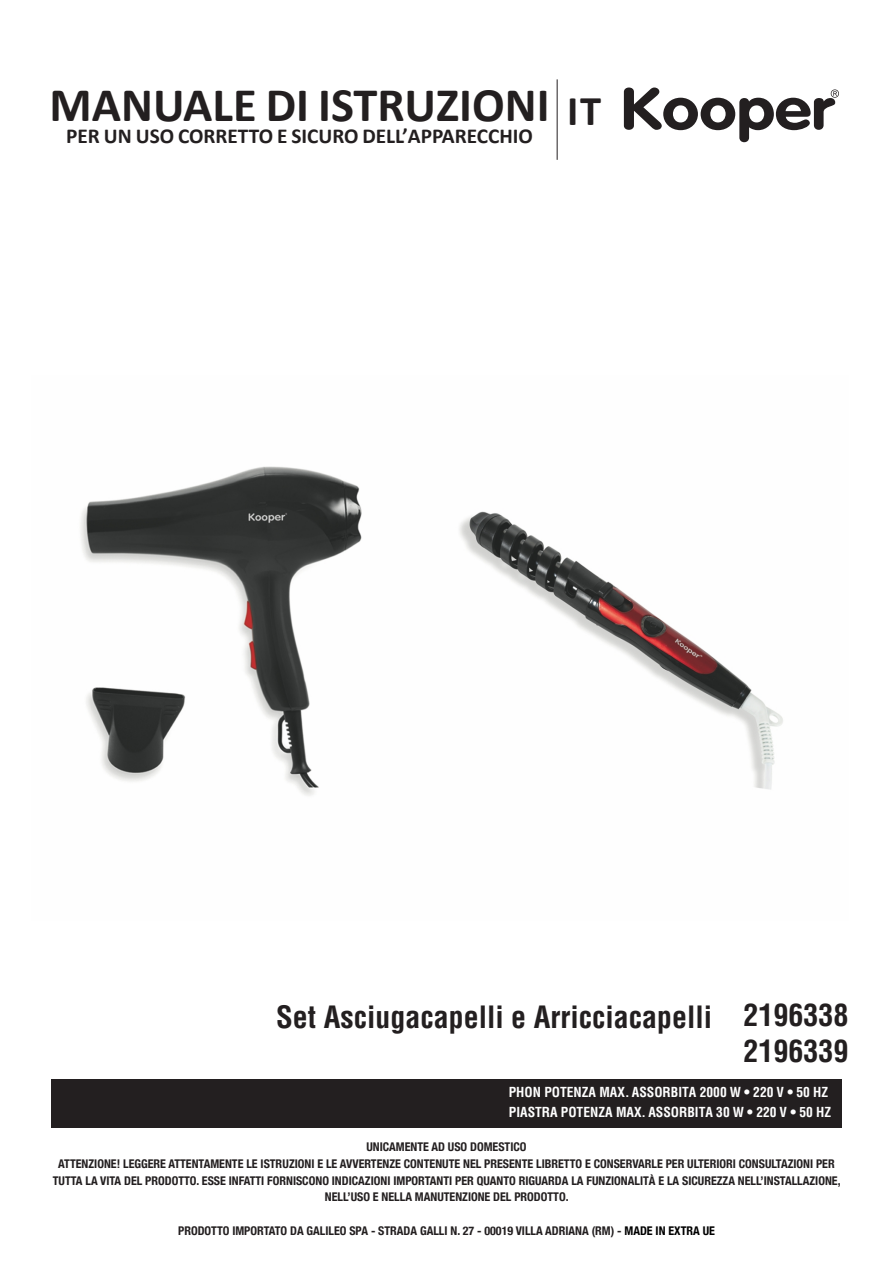
<style>
.page{position:relative;width:893px;height:1263px;background:#fff}
.page>*{position:absolute;margin:0;border:0;box-sizing:border-box;transform-origin:0 0}
.t1{font:700 48.45px "Calibri";color:#231f20}
.t2{font:700 condensed 30px/34.8px "Helvetica LT Std";color:#231f20;text-align:right}
.t3{font:700 21.3px "Calibri";color:#231f20}
.t4{font:700 condensed 13.5px/19.5px "Helvetica LT Std";color:#fff}
.t5{font:700 condensed 12px/16.8px "Helvetica Neue";color:#231f20;text-align:center}
.s1{color:#000}
</style>
<div class="page">
<div style="left:51px;top:1079px;width:791px;height:48px;background:#231f20"></div>
<hr style="left:557px;top:79px;width:1px;height:81px;background:#231f20">
<svg style="left:624px;top:88px;width:215px;height:54px"></svg>
<img style="left:80px;top:466px;width:703px;height:330px">
<h1 class="t1" style="left:50px;top:71px;width:502px">MANUALE DI ISTRUZIONI</h1>
<h3 class="t3" style="left:66px;top:120px;width:536px">PER UN USO CORRETTO E SICURO DELL’APPARECCHIO <sup>IT</sup></h3>
<h2 class="t2" style="left:276px;top:999px;width:574px">Set Asciugacapelli e Arricciacapelli 2196338<br>2196339</h2>
<p class="t4" style="left:509px;top:1082px;width:324px">PHON POTENZA MAX. ASSORBITA 2000 W • 220 V • 50 HZ<br>PIASTRA POTENZA MAX. ASSORBITA 30 W • 220 V • 50 HZ</p>
<p class="t5" style="left:53px;top:1137px;width:789px">UNICAMENTE AD USO DOMESTICO<br>ATTENZIONE! LEGGERE ATTENTAMENTE LE ISTRUZIONI E LE AVVERTENZE CONTENUTE NEL PRESENTE LIBRETTO E CONSERVARLE PER ULTERIORI CONSULTAZIONI PER TUTTA LA VITA DEL PRODOTTO. ESSE INFATTI FORNISCONO INDICAZIONI IMPORTANTI PER QUANTO RIGUARDA LA FUNZIONALITÀ E LA SICUREZZA NELL’INSTALLAZIONE, NELL’USO E NELLA MANUTENZIONE DEL PRODOTTO.</p>
<p class="t5" style="left:178px;top:1221px;width:538px">PRODOTTO IMPORTATO DA GALILEO SPA - STRADA GALLI N. 27 - 00019 VILLA ADRIANA (RM) - <span class="s1">MADE IN EXTRA UE</span></p>
</div>
